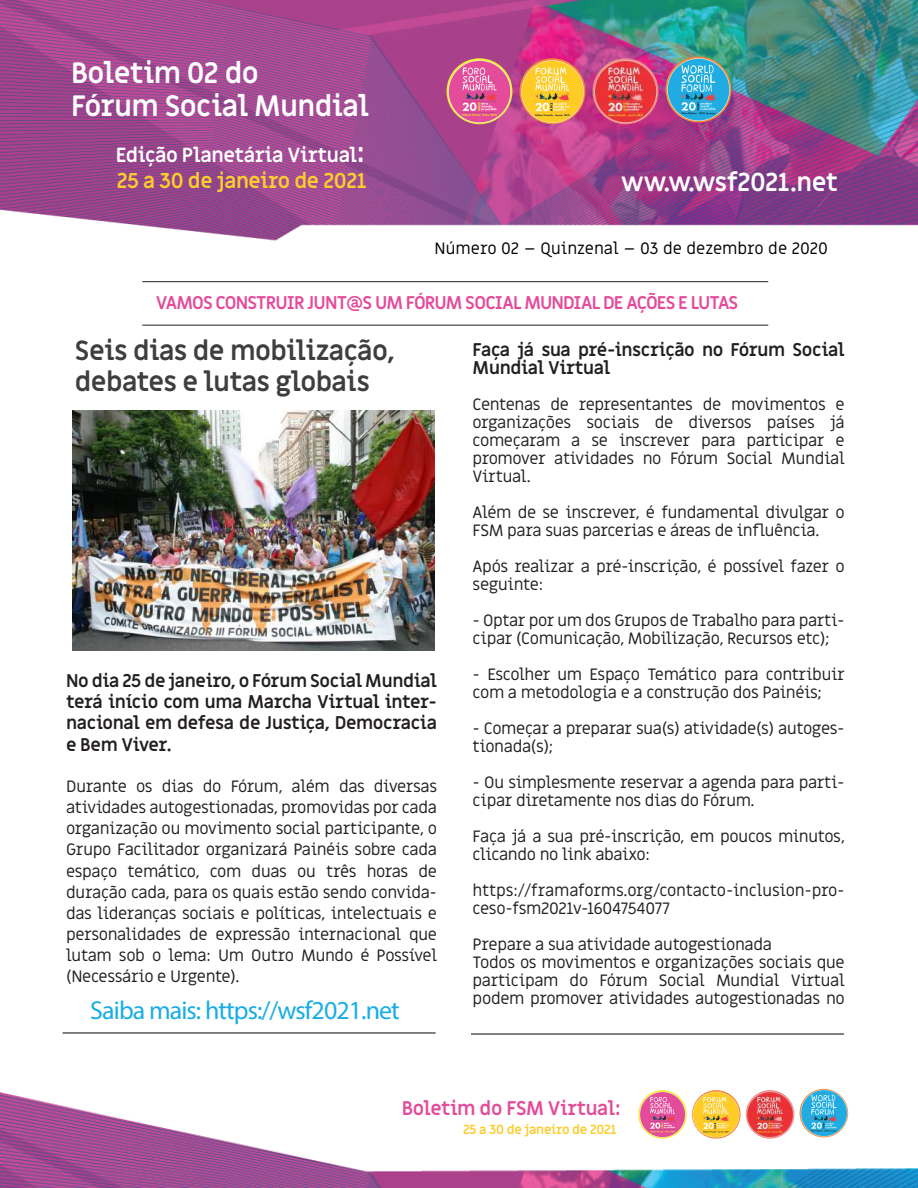
<style>
.page{position:relative;width:918px;height:1188px;background:#fff}
.page>*{position:absolute;margin:0;border:0;box-sizing:border-box;transform-origin:0 0}
.t1{font:700 28.8px/33.3px "Miriam Libre";letter-spacing:-.025em;color:#fff}
.t2{font:700 27px/31.5px "Miriam Libre";letter-spacing:-.025em;color:#3e3e3f}
.t3{font:25.95px "Myriad Pro";letter-spacing:-.035em;color:#18ade4}
.t4{font:700 25.35px "Miriam Libre";letter-spacing:-.025em;color:#fff}
.t5{font:700 21px "Miriam Libre";letter-spacing:-.025em;color:#fdcc2e}
.t6{font:700 20.1px "Miriam Libre";letter-spacing:-.025em;color:#fff}
.t7{font:700 19.35px "Miriam Libre";letter-spacing:-.025em;color:#e44b9b}
.t8{font:700 18px/21px "Miriam Libre";letter-spacing:-.025em;color:#231f20;text-align:justify}
.t9{font:700 18px "Miriam Libre";letter-spacing:-.05em;color:#e44b9b}
.t10{font:16.5px/18px "Miriam Libre";letter-spacing:-.025em;color:#231f20}
.t11{font:16.5px "Miriam Libre";color:#000001}
.t12{font:700 12.9px "Miriam Libre";letter-spacing:-.025em;color:#fdcc2e}
.s1{font-size:27.15px}
</style>
<div class="page">
<img style="left:0;top:1091px;width:918px;height:97px">
<img style="left:0;top:0;width:918px;height:241px">
<img style="left:638px;top:1090px;width:49px;height:49px;border-radius:24px">
<img style="left:800px;top:1089px;width:48px;height:48px;border-radius:24px">
<img style="left:746px;top:1090px;width:48px;height:49px;border-radius:24px">
<img style="left:692px;top:1090px;width:49px;height:49px;border-radius:24px">
<img style="left:447px;top:58px;width:65px;height:66px;border-radius:33px">
<img style="left:666px;top:57px;width:65px;height:66px;border-radius:33px">
<img style="left:593px;top:58px;width:65px;height:66px;border-radius:33px">
<img style="left:520px;top:58px;width:65px;height:66px;border-radius:33px">
<hr style="left:142px;top:281px;width:626px;height:1px;background:#231f20">
<hr style="left:142px;top:325px;width:626px;height:1px;background:#231f20">
<hr style="left:63px;top:1032px;width:373px;height:2px;background:#231f20">
<hr style="left:471px;top:1033px;width:373px;height:2px;background:#231f20">
<img style="left:72px;top:410px;width:363px;height:241px">
<h1 class="t1" style="left:71px;top:57px;width:299px">Boletim 02 do<br>Fórum Social Mundial</h1>
<p class="t6" style="left:116px;top:143px;width:251px">Edição Planetária Virtual<span class="s1">:</span></p>
<p class="t5" style="left:117px;top:168px;width:251px">25 a 30 de janeiro de 2021</p>
<h3 class="t4" style="left:621px;top:167px;width:219px">ww.w.wsf2021.net</h3>
<p class="t11" style="left:434px;top:238px;width:395px">Número 02 – Quinzenal – 03 de dezembro de 2020</p>
<p class="t9" style="left:156px;top:292px;width:584px">VAMOS CONSTRUIR JUNT@S UM FÓRUM SOCIAL MUNDIAL DE AÇÕES E LUTAS</p>
<h2 class="t2" style="left:75px;top:336px;width:321px">Seis dias de mobilização, debates e lutas globais</h2>
<p class="t8" style="left:473px;top:341px;width:374px;line-height:18px">Faça já sua pré-inscrição no Fórum Social<br>Mundial Virtual</p>
<p class="t10" style="left:473px;top:396px;width:374px;text-align:justify">Centenas de representantes de movimentos e organizações sociais de diversos países já começaram a se inscrever para participar e promover atividades no Fórum Social Mundial Virtual.</p>
<p class="t10" style="left:473px;top:504px;width:374px">Além de se inscrever, é fundamental divulgar o<br>FSM para suas parcerias e áreas de influência.</p>
<p class="t10" style="left:473px;top:558px;width:374px">Após realizar a pré-inscrição, é possível fazer o seguinte:</p>
<p class="t10" style="left:473px;top:612px;width:374px">- Optar por um dos Grupos de Trabalho para parti&shy;cipar (Comunicação, Mobilização, Recursos etc);</p>
<p class="t10" style="left:473px;top:666px;width:374px">- Escolher um Espaço Temático para contribuir com a metodologia e a construção dos Painéis;</p>
<p class="t10" style="left:473px;top:720px;width:374px">- Começar a preparar sua(s) atividade(s) autoges&shy;tionada(s);</p>
<p class="t10" style="left:473px;top:774px;width:374px">- Ou simplesmente reservar a agenda para parti&shy;cipar diretamente nos dias do Fórum.</p>
<p class="t10" style="left:473px;top:828px;width:374px">Faça já a sua pré-inscrição, em poucos minutos, clicando no link abaixo:</p>
<p class="t10" style="left:473px;top:882px;width:374px">https://framaforms.org/contacto-inclusion-pro&shy;ceso-fsm2021v-1604754077</p>
<p class="t10" style="left:473px;top:936px;width:374px">Prepare a sua atividade autogestionada<br>Todos os movimentos e organizações sociais que participam do Fórum Social Mundial Virtual podem promover atividades autogestionadas no</p>
<p class="t8" style="left:66px;top:671px;width:372px">No dia 25 de janeiro, o Fórum Social Mundial terá início com uma Marcha Virtual inter&shy;nacional em defesa de Justiça, Democracia e Bem Viver.</p>
<p class="t10" style="left:66px;top:777px;width:372px;line-height:21px;text-align:justify">Durante os dias do Fórum, além das diversas atividades autogestionadas, promovidas por cada organização ou movimento social participante, o Grupo Facilitador organizará Painéis sobre cada espaço temático, com duas ou três horas de duração cada, para os quais estão sendo convida&shy;das lideranças sociais e políticas, intelectuais e personalidades de expressão internacional que lutam sob o lema: Um Outro Mundo é Possível (Necessário e Urgente).</p>
<h3 class="t3" style="left:90px;top:994px;width:311px">Saiba mais: https://wsf2021.net</h3>
<p class="t7" style="left:402px;top:1097px;width:221px">Boletim do FSM Virtual:</p>
<p class="t12" style="left:463px;top:1122px;width:155px">25 a 30 de janeiro de 2021</p>
</div>
